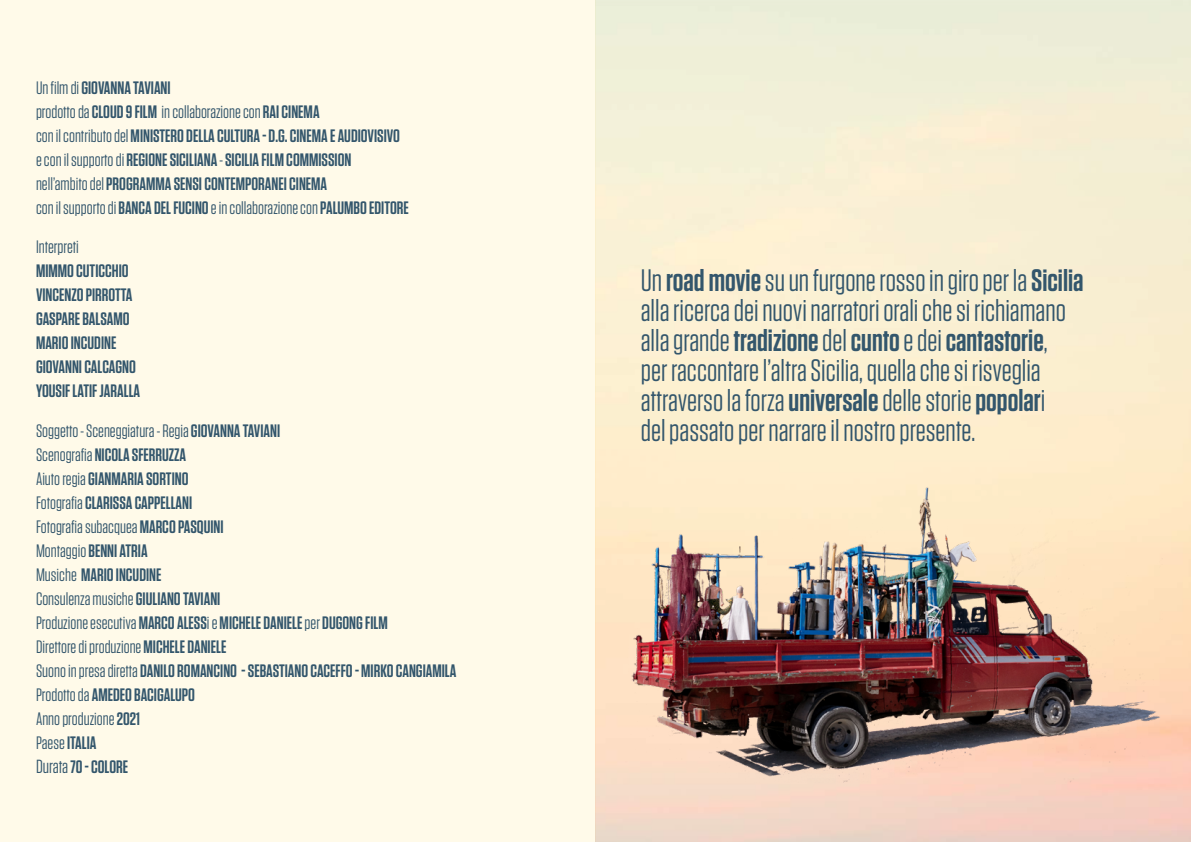
<style>
.page{position:relative;width:1191px;height:842px;background:#fff}
.page>*{position:absolute;margin:0;border:0;box-sizing:border-box;transform-origin:0 0}
.t1{font:31px/30px "Tungsten";color:#33566c}
.t2{font:600 18px/24px "Tungsten";color:#33566c}
.t3{font:18px "Tungsten";color:#33566c}
.s1{font-weight:400}
.s2{font-weight:400;font-size:19px}
.s3{font-weight:600}
</style>
<div class="page">
<div style="left:0;top:0;width:595px;height:842px;background:#fffae9"></div>
<img style="left:624px;top:478px;width:538px;height:304px">
<p class="t2" style="left:36px;top:76px;width:374px"><span class="s1">Un film di</span> GIOVANNA TAVIANI<br><span class="s1">prodotto da</span> CLOUD 9 FILM <span class="s1">in collaborazione con</span> RAI CINEMA<br><span class="s1">con il contributo del</span> MINISTERO DELLA CULTURA - D.G. CINEMA E AUDIOVISIVO <span class="s1">e con il supporto di</span> REGIONE SICILIANA <span class="s1">-</span> SICILIA FILM COMMISSION<br><span class="s1">nell’ambito del</span> PROGRAMMA SENSI CONTEMPORANEI CINEMA<br><span class="s1">con il supporto di</span> BANCA DEL FUCINO <span class="s1">e in collaborazione con</span> PALUMBO EDITORE</p>
<p class="t3" style="left:36px;top:238px;width:44px">Interpreti</p>
<p class="t2" style="left:36px;top:259px;width:106px">MIMMO CUTICCHIO<br>VINCENZO PIRROTTA<br>GASPARE BALSAMO<br>MARIO INCUDINE<br>GIOVANNI CALCAGNO<br>YOUSIF LATIF JARALLA</p>
<p class="t2" style="left:36px;top:419px;width:422px"><span class="s1">Soggetto - Sceneggiatura - Regia</span> GIOVANNA TAVIANI<br><span class="s1">Scenografia</span> NICOLA SFERRUZZA<br><span class="s1">Aiuto regia</span> GIANMARIA SORTINO<br><span class="s1">Fotografia</span> CLARISSA CAPPELLANI<br><span class="s1">Fotografia subacquea</span> MARCO PASQUINI<br><span class="s1">Montaggio</span> BENNI ATRIA<br><span class="s1">Musiche</span> MARIO INCUDINE<br><span class="s1">Consulenza musiche</span> GIULIANO TAVIANI<br><span class="s1">Produzione esecutiva</span> MARCO ALESS<span class="s1">i e</span> MICHELE DANIELE <span class="s1">per</span> DUGONG FILM<br><span class="s1">Direttore di produzione</span> MICHELE DANIELE<br><span class="s1">Suono in presa diretta</span> DANILO ROMANCINO - SEBASTIANO CACEFFO - MIRKO CANGIAMILA <span class="s1">Prodotto da</span> AMEDEO BACIGALUPO<br><span class="s1">Anno produzione</span> 2021<br><span class="s1">Paese</span> ITALIA<br><span class="s2">Durata</span> 70 - COLORE</p>
<p class="t1" style="left:641px;top:265px;width:444px">Un <span class="s3">road movie</span> su un furgone rosso in giro per la <span class="s3">Sicilia </span>alla ricerca dei nuovi narratori orali che si richiamano alla grande <span class="s3">tradizione</span> del <span class="s3">cunto</span> e dei <span class="s3">cantastorie</span>,<br>per raccontare l’altra Sicilia, quella che si risveglia attraverso la forza <span class="s3">universale</span> delle storie <span class="s3">popolar</span>i<br>del passato per narrare il nostro presente.</p>
</div>
